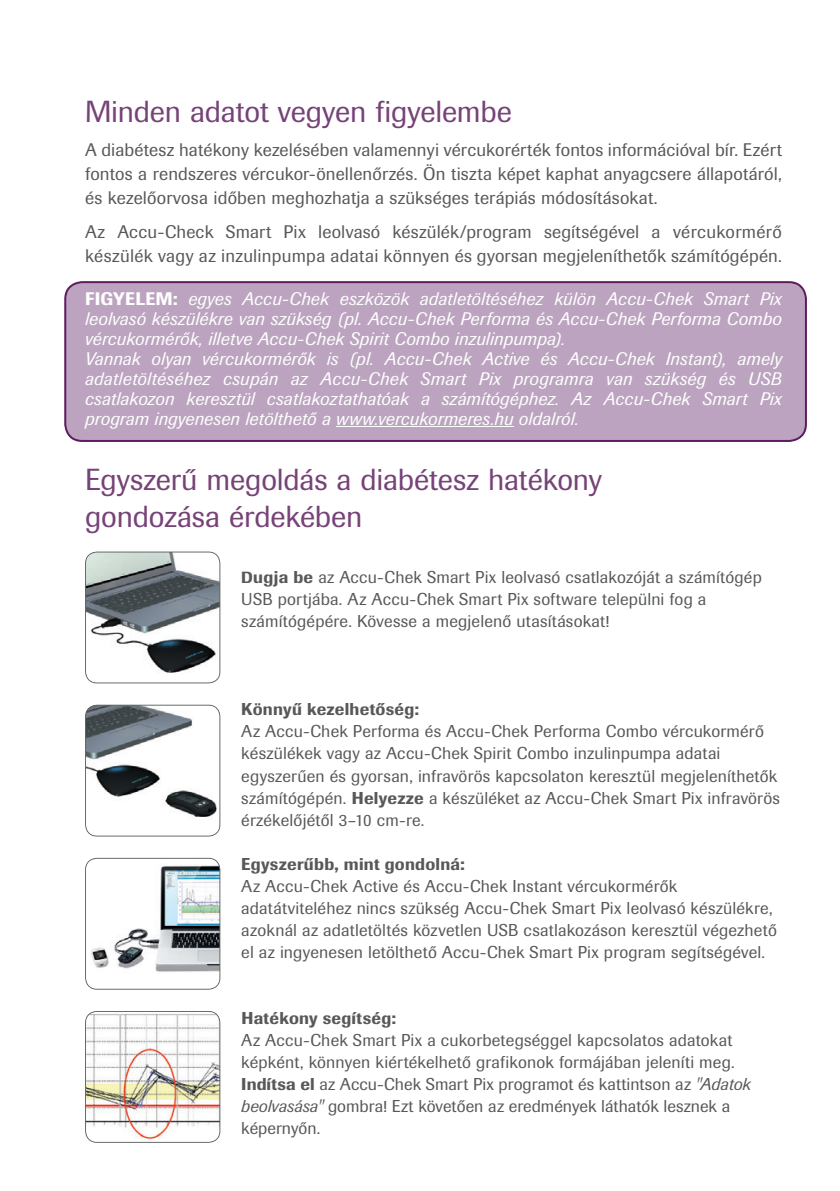
<style>
.page{position:relative;width:840px;height:1191px;background:#fff}
.page>*{position:absolute;margin:0;border:0;box-sizing:border-box;transform-origin:0 0}
.t1{font:30px/37.2px "Imago Pro";letter-spacing:-.005em;color:#764277}
.t2{font:italic 18px/20px "Imago Pro";letter-spacing:.01em;color:#fff}
.t3{font:18px/24px "Imago Pro";letter-spacing:.01em;color:#57585a;text-align:justify}
.t4{font:17px/22px "Imago Pro";letter-spacing:.01em;color:#57585a}
.t5{font:500 17px "Imago Pro";letter-spacing:.015em;color:#57585a}
.s1{font-weight:500;font-style:normal}
.s2{font-weight:500;font-size:16px}
.s3{font-weight:500}
.s4{font-style:italic}
</style>
<div class="page">
<div style="left:64px;top:281px;width:742px;height:161px;background:#bca4c0"></div>
<hr style="left:336px;top:426px;width:177px;height:1px;background:#fff">
<svg style="left:85px;top:551px;width:135px;height:132px"></svg>
<svg style="left:85px;top:704px;width:135px;height:132px"></svg>
<svg style="left:85px;top:1011px;width:135px;height:131px"></svg>
<svg style="left:85px;top:858px;width:135px;height:131px"></svg>
<h1 class="t1" style="left:85px;top:92px;width:428px">Minden adatot vegyen figyelembe</h1>
<p class="t3" style="left:85px;top:137px;width:698px">A diabétesz hatékony kezelésében valamennyi vércukorérték fontos információval bír. Ezért fontos a rendszeres vércukor-önellenőrzés. Ön tiszta képet kaphat anyagcsere állapotáról, és kezelőorvosa időben meghozhatja a szükséges terápiás módosításokat.</p>
<p class="t3" style="left:85px;top:219px;width:698px">Az Accu-Check Smart Pix leolvasó készülék/program segítségével a vércukormérő készülék vagy az inzulinpumpa adatai könnyen és gyorsan megjeleníthetők számítógépén.</p>
<p class="t2" style="left:85px;top:288px;width:698px"><span class="s1">FIGYELEM:</span> egyes Accu-Chek eszközök adatletöltéséhez külön Accu-Chek Smart Pix leolvasó készülékre van szükség (pl. Accu-Chek Performa és Accu-Chek Performa Combo vércukormérők, illetve Accu-Chek Spirit Combo inzulinpumpa).<br>Vannak olyan vércukormérők is (pl. Accu-Chek Active és Accu-Chek Instant), amely adatletöltéséhez csupán az Accu-Chek Smart Pix programra van szükség és USB csatlakozon keresztül csatlakoztathatóak a számítógéphez. Az Accu-Chek Smart Pix program ingyenesen letölthető a www.vercukormeres.hu oldalról.</p>
<h1 class="t1" style="left:85px;top:461px;width:518px">Egyszerű megoldás a diabétesz hatékony gondozása érdekében</h1>
<p class="t4" style="left:241px;top:566px;width:522px"><span class="s2">D</span><span class="s3">ugja be</span> az Accu-Chek Smart Pix leolvasó csatlakozóját a számítógép<br>USB portjába. Az Accu-Chek Smart Pix software települni fog a számítógépére. Kövesse a megjelenő utasításokat!</p>
<p class="t5" style="left:241px;top:698px;width:179px">Könnyű kezelhetőség:</p>
<p class="t4" style="left:241px;top:720px;width:540px">Az Accu-Chek Performa és Accu-Chek Performa Combo vércukormérő készülékek vagy az Accu-Chek Spirit Combo inzulinpumpa adatai egyszerűen és gyorsan, infravörös kapcsolaton keresztül megjeleníthetők számítógépén. <span class="s3">Helyezze</span> a készüléket az Accu-Chek Smart Pix infravörös érzékelőjétől 3–10 cm-re.</p>
<p class="t5" style="left:241px;top:852px;width:225px">Egyszerűbb, mint gondolná:</p>
<p class="t4" style="left:241px;top:874px;width:536px">Az Accu-Chek Active és Accu-Chek Instant vércukormérők adatátviteléhez nincs szükség Accu-Chek Smart Pix leolvasó készülékre, azoknál az adatletöltés közvetlen USB csatlakozáson keresztül végezhető el az ingyenesen letölthető Accu-Chek Smart Pix program segítségével.</p>
<p class="t5" style="left:241px;top:1006px;width:156px">Hatékony segítség:</p>
<p class="t4" style="left:241px;top:1028px;width:511px">Az Accu-Chek Smart Pix a cukorbetegséggel kapcsolatos adatokat képként, könnyen kiértékelhető grafikonok formájában jeleníti meg.<br><span class="s3">Indítsa el</span> az Accu-Chek Smart Pix programot és kattintson az <span class="s4">"Adatok beolvasása"</span> gombra! Ezt követően az eredmények láthatók lesznek a képernyőn.</p>
</div>
